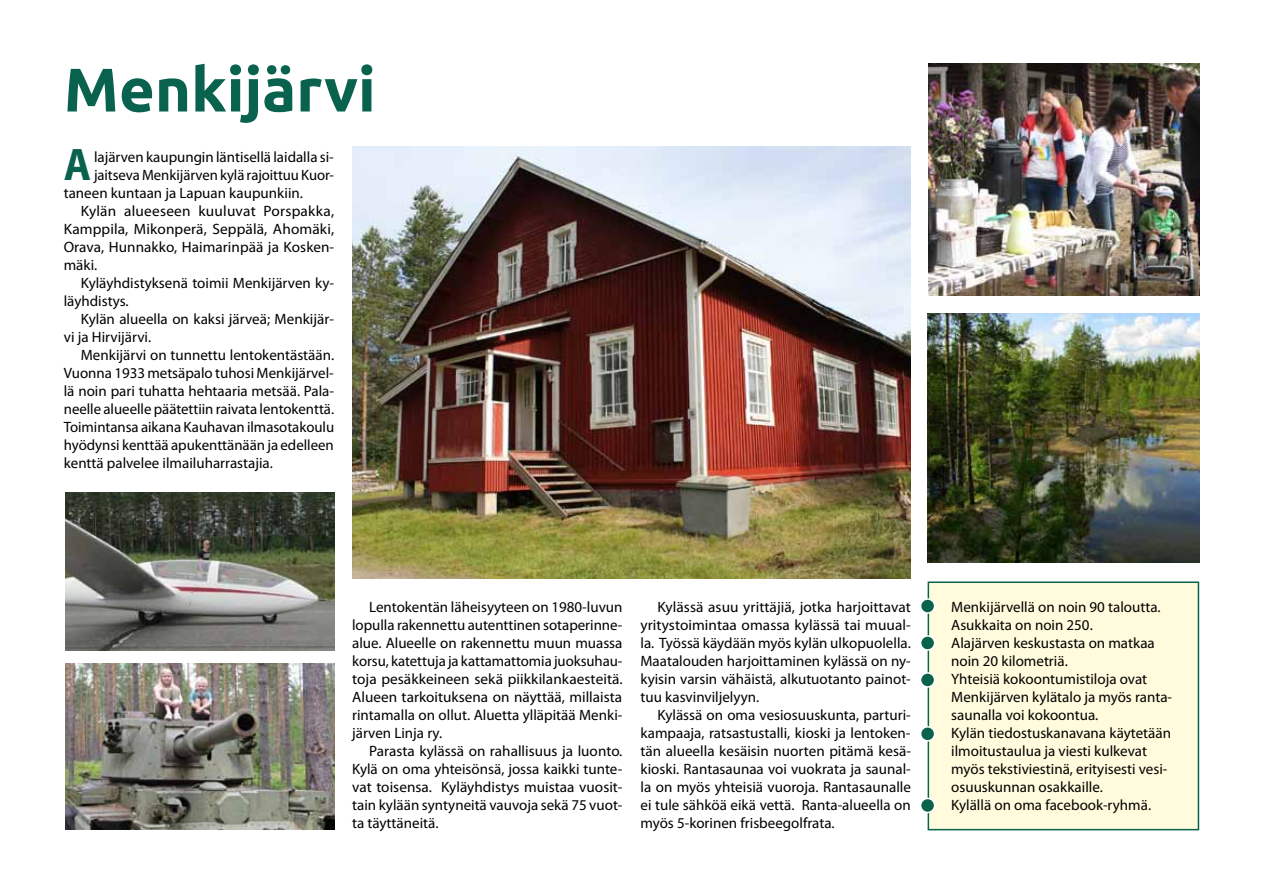
<style>
.page{position:relative;width:1263px;height:893px;background:#fff}
.page>*{position:absolute;margin:0;border:0;box-sizing:border-box;transform-origin:0 0}
.t1{font:700 61.5px "Ubuntu";color:#09624d}
.t2{font:700 45.9px "Myriad Pro";color:#09624d;scale:.91 1}
.t3{font:15px/18px "Myriad Pro";color:#000;text-align:justify}
</style>
<div class="page">
<img style="left:929px;top:64px;width:270px;height:231px">
<img style="left:927px;top:314px;width:272px;height:248px">
<img style="left:352px;top:147px;width:559px;height:431px">
<div style="left:927px;top:581px;width:272px;height:249px;background:#fffbdc;border:2px solid #09624d"></div>
<div style="left:920px;top:798px;width:15px;height:14px;background:#09624d;border-radius:50%"></div>
<div style="left:920px;top:798px;width:15px;height:15px;border:2px solid #fff;border-radius:50%"></div>
<div style="left:920px;top:599px;width:15px;height:14px;background:#09624d;border-radius:50%"></div>
<div style="left:920px;top:598px;width:15px;height:16px;border:2px solid #fff;border-radius:50%"></div>
<div style="left:920px;top:727px;width:15px;height:14px;background:#09624d;border-radius:50%"></div>
<div style="left:920px;top:726px;width:15px;height:16px;border:2px solid #fff;border-radius:50%"></div>
<div style="left:920px;top:673px;width:15px;height:14px;background:#09624d;border-radius:50%"></div>
<div style="left:920px;top:672px;width:15px;height:16px;border:2px solid #fff;border-radius:50%"></div>
<div style="left:920px;top:636px;width:15px;height:14px;background:#09624d;border-radius:50%"></div>
<div style="left:920px;top:635px;width:15px;height:16px;border:2px solid #fff;border-radius:50%"></div>
<img style="left:65px;top:663px;width:269px;height:166px">
<img style="left:65px;top:492px;width:269px;height:159px">
<h1 class="t1" style="left:64px;top:52px;width:313px">Menkijärvi</h1>
<h2 class="t2" style="left:64px;top:135px;width:32px">A</h2>
<p class="t3" style="left:94px;top:148px;width:241px">lajärven kaupungin läntisellä laidalla si-</p>
<p class="t3" style="left:94px;top:166px;width:242px">jaitseva Menkijärven kylä rajoittuu Kuor-</p>
<p class="t3" style="left:64px;top:184px;width:241px">taneen kuntaan ja Lapuan kaupunkiin.</p>
<p class="t3" style="left:81px;top:202px;width:255px">Kylän alueeseen kuuluvat Porspakka,</p>
<p class="t3" style="left:64px;top:220px;width:272px">Kamppila, Mikonperä, Seppälä, Ahomäki,</p>
<p class="t3" style="left:64px;top:238px;width:272px">Orava, Hunnakko, Haimarinpää ja Kosken-</p>
<p class="t3" style="left:64px;top:256px;width:35px">mäki.</p>
<p class="t3" style="left:81px;top:274px;width:255px">Kyläyhdistyksenä toimii Menkijärven ky-</p>
<p class="t3" style="left:64px;top:292px;width:66px">läyhdistys.</p>
<p class="t3" style="left:81px;top:310px;width:255px">Kylän alueella on kaksi järveä; Menkijär-</p>
<p class="t3" style="left:64px;top:328px;width:89px">vi ja Hirvijärvi.</p>
<p class="t3" style="left:81px;top:346px;width:255px">Menkijärvi on tunnettu lentokentästään.</p>
<p class="t3" style="left:64px;top:364px;width:272px">Vuonna 1933 metsäpalo tuhosi Menkijärvel-</p>
<p class="t3" style="left:64px;top:382px;width:272px">lä noin pari tuhatta hehtaaria metsää. Pala-</p>
<p class="t3" style="left:64px;top:400px;width:272px">neelle alueelle päätettiin raivata lentokenttä.</p>
<p class="t3" style="left:64px;top:418px;width:272px">Toimintansa aikana Kauhavan ilmasotakoulu</p>
<p class="t3" style="left:64px;top:436px;width:272px">hyödynsi kenttää apukenttänään ja edelleen</p>
<p class="t3" style="left:64px;top:454px;width:211px">kenttä palvelee ilmailuharrastajia.</p>
<p class="t3" style="left:352px;top:598px;width:272px;text-indent:17px">Lentokentän läheisyyteen on 1980-luvun lopulla rakennettu autenttinen sotaperinne&shy;alue. Alueelle on rakennettu muun muassa korsu, katettuja ja kattamattomia juoksuhau&shy;toja pesäkkeineen sekä piikkilankaesteitä.<br>Alueen tarkoituksena on näyttää, millaista rintamalla on ollut. Aluetta ylläpitää Menki&shy;järven Linja ry.</p>
<p class="t3" style="left:352px;top:742px;width:272px;text-indent:17px">Parasta kylässä on rahallisuus ja luonto.<br>Kylä on oma yhteisönsä, jossa kaikki tunte&shy;vat toisensa. Kyläyhdistys muistaa vuosit&shy;tain kylään syntyneitä vauvoja sekä 75 vuot&shy;ta täyttäneitä.</p>
<p class="t3" style="left:640px;top:598px;width:272px;text-indent:17px">Kylässä asuu yrittäjiä, jotka harjoittavat yritystoimintaa omassa kylässä tai muual&shy;la. Työssä käydään myös kylän ulkopuolella.<br>Maatalouden harjoittaminen kylässä on ny&shy;kyisin varsin vähäistä, alkutuotanto painot&shy;tuu kasvinviljelyyn.</p>
<p class="t3" style="left:640px;top:706px;width:272px;text-indent:17px">Kylässä on oma vesiosuuskunta, parturi&shy;kampaaja, ratsastustalli, kioski ja lentoken&shy;tän alueella kesäisin nuorten pitämä kesä&shy;kioski. Rantasaunaa voi vuokrata ja saunal&shy;la on myös yhteisiä vuoroja. Rantasaunalle ei tule sähköä eikä vettä. Ranta-alueella on myös 5-korinen frisbeegolfrata.</p>
<p class="t3" style="left:951px;top:598px;width:222px;text-align:left">Menkijärvellä on noin 90 taloutta.<br>Asukkaita on noin 250.<br>Alajärven keskustasta on matkaa noin 20 kilometriä.<br>Yhteisiä kokoontumistiloja ovat<br>Menkijärven kylätalo ja myös ranta&shy;saunalla voi kokoontua.<br>Kylän tiedostuskanavana käytetään ilmoitustaulua ja viesti kulkevat myös tekstiviestinä, erityisesti vesi&shy;osuuskunnan osakkaille.<br>Kylällä on oma facebook-ryhmä.</p>
</div>
